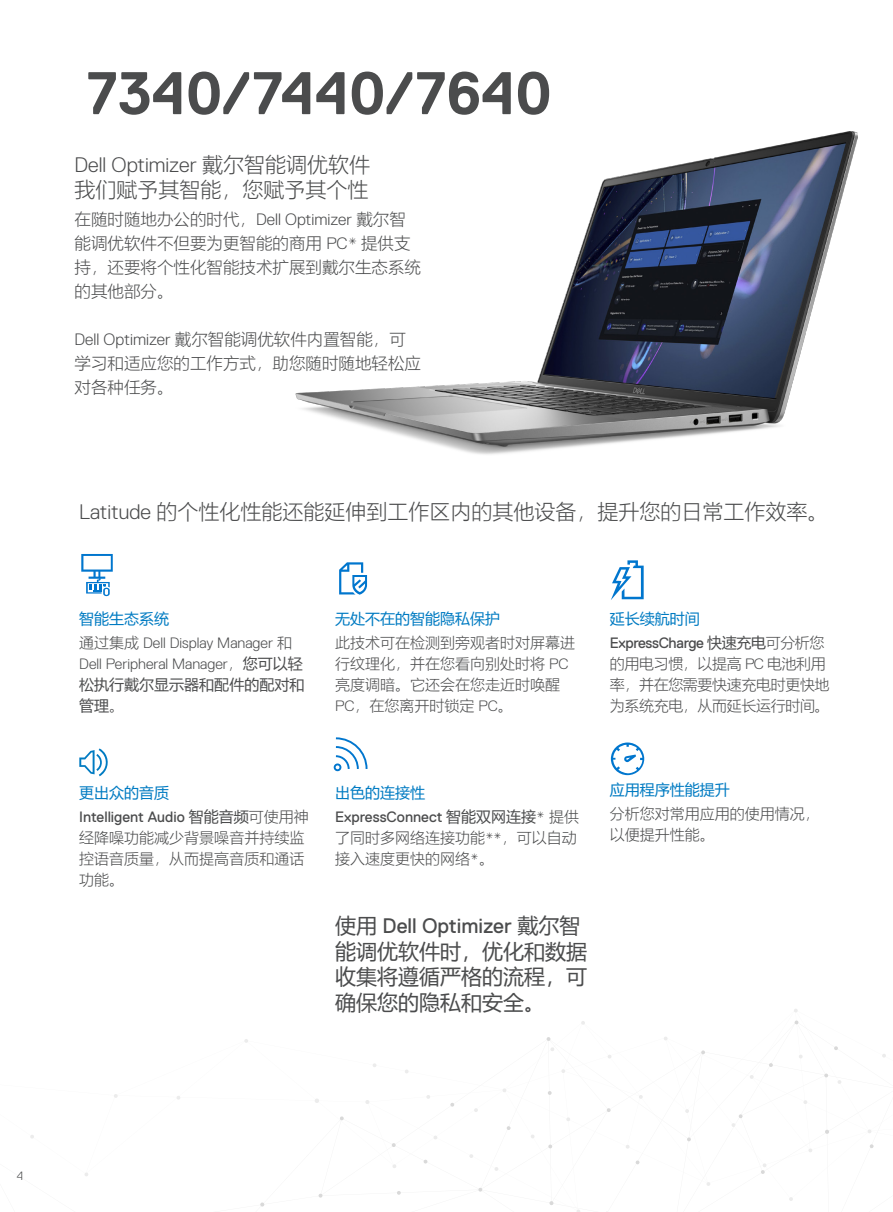
<style>
.page{position:relative;width:893px;height:1212px;background:#fff}
.page>*{position:absolute;margin:0;border:0;box-sizing:border-box;transform-origin:0 0}
.t1{font:700 60px "Dell Replica";color:#4b4c4d}
.t2{font:300 21px "Microsoft Ya Hei";color:#4b4c4d}
.t3{font:21px/25.5px "Microsoft Ya Hei";color:#4b4c4d;text-align:justify}
.t4{font:300 21px "Dell Replica";color:#4b4c4d}
.t5{font:21px "Dell Replica";color:#4b4c4d}
.t6{font:300 16.5px/24px "Microsoft Ya Hei";color:#4b4c4d}
.t7{font:300 15px/21px "Microsoft Ya Hei";color:#4b4c4d}
.t8{font:300 15px/21px "Dell Replica";color:#4b4c4d}
.t9{font:15px "Dell Replica";color:#4b4c4d}
.t10{font:300 15px/21px "Microsoft Ya Hei";letter-spacing:-.025em;color:#4b4c4d}
.t11{font:15px "Microsoft Ya Hei";color:#007bc2}
.t12{font:15px "Dell Replica";letter-spacing:-.025em;color:#4b4c4d}
.t13{font:15px/21px "Microsoft Ya Hei";color:#4b4c4d}
.t14{font:300 12px "Dell Replica";color:#4b4c4d}
.s1{font-family:"Microsoft Ya Hei"}
.s2{font-family:"Dell Replica"}
.s3{font-family:"Microsoft Ya Hei";font-weight:400}
.s4{font-weight:300}
.s5{font-family:"Microsoft Ya Hei";font-weight:300}
</style>
<div class="page">
<svg style="left:769px;top:1063px;width:4px;height:4px"></svg>
<svg style="left:834px;top:1046px;width:4px;height:4px"></svg>
<svg style="left:825px;top:1130px;width:4px;height:4px"></svg>
<svg style="left:824px;top:1073px;width:4px;height:4px"></svg>
<svg style="left:701px;top:1050px;width:4px;height:4px"></svg>
<svg style="left:794px;top:1020px;width:4px;height:4px"></svg>
<svg style="left:546px;top:1037px;width:4px;height:4px"></svg>
<svg style="left:548px;top:1144px;width:4px;height:4px"></svg>
<svg style="left:392px;top:1143px;width:4px;height:4px"></svg>
<svg style="left:260px;top:1202px;width:4px;height:4px"></svg>
<svg style="left:549px;top:1201px;width:5px;height:4px"></svg>
<svg style="left:607px;top:1108px;width:4px;height:4px"></svg>
<svg style="left:761px;top:1163px;width:5px;height:11px"></svg>
<svg style="left:318px;top:1193px;width:5px;height:4px"></svg>
<svg style="left:340px;top:1116px;width:4px;height:4px"></svg>
<svg style="left:450px;top:1103px;width:4px;height:4px"></svg>
<svg style="left:397px;top:1191px;width:4px;height:4px"></svg>
<svg style="left:687px;top:1137px;width:4px;height:4px"></svg>
<svg style="left:732px;top:1114px;width:11px;height:13px"></svg>
<svg style="left:870px;top:1144px;width:4px;height:4px"></svg>
<svg style="left:636px;top:1160px;width:4px;height:4px"></svg>
<svg style="left:507px;top:1126px;width:4px;height:4px"></svg>
<svg style="left:548px;top:1091px;width:4px;height:4px"></svg>
<svg style="left:424px;top:1159px;width:4px;height:4px"></svg>
<svg style="left:79px;top:748px;width:29px;height:28px"></svg>
<img style="left:295px;top:132px;width:562px;height:323px">
<svg style="left:81px;top:554px;width:32px;height:42px"></svg>
<svg style="left:334px;top:737px;width:34px;height:34px"></svg>
<svg style="left:611px;top:560px;width:33px;height:40px"></svg>
<svg style="left:339px;top:562px;width:28px;height:33px"></svg>
<svg style="left:611px;top:742px;width:33px;height:33px"></svg>
<h1 class="t1" style="left:86px;top:60px;width:467px">7340/7440/7640</h1>
<h2 class="t4" style="left:75px;top:153px;width:297px">Dell Optimizer <span class="s1">戴尔智能调优软件</span></h2>
<h2 class="t2" style="left:75px;top:176px;width:295px">我们赋予其智能，您赋予其个性</h2>
<p class="t6" style="left:75px;top:206px;width:348px">在随时随地办公的时代，<span class="s2">Dell Optimizer</span> 戴尔智能调优软件不但要为更智能的商用 <span class="s2">PC*</span> 提供支持，还要将个性化智能技术扩展到戴尔生态系统的其他部分。</p>
<p class="t6" style="left:75px;top:326px;width:348px"><span class="s2">Dell Optimizer</span> 戴尔智能调优软件内置智能，可学习和适应您的工作方式，助您随时随地轻松应对各种任务。</p>
<h2 class="t2" style="left:79px;top:497px;width:751px"><span class="s2">Latitude</span> 的个性化性能还能延伸到工作区内的其他设备，提升您的日常工作效率。</h2>
<p class="t11" style="left:79px;top:608px;width:91px">智能生态系统</p>
<p class="t8" style="left:79px;top:632px;width:225px"><span class="s1">通过集成</span> Dell Display Manager <span class="s1">和<br></span>Dell Peripheral Manager<span class="s1">，</span><span class="s3">您可以轻</span></p>
<p class="t13" style="left:79px;top:673px;width:226px">松执行戴尔显示器和配件的配对和管理<span class="s4">。</span></p>
<p class="t11" style="left:335px;top:608px;width:166px">无处不在的智能隐私保护</p>
<p class="t7" style="left:335px;top:631px;width:241px">此技术可在检测到旁观者时对屏幕进行纹理化，并在您看向别处时将 <span class="s2">PC</span>亮度调暗。它还会在您走近时唤醒<br><span class="s2">PC</span>，在您离开时锁定 <span class="s2">PC</span>。</p>
<p class="t11" style="left:610px;top:608px;width:91px">延长续航时间</p>
<p class="t12" style="left:610px;top:634px;width:216px">ExpressCharge <span class="s1">快速充电</span><span class="s5">可分析您</span></p>
<p class="t10" style="left:610px;top:652px;width:221px">的用电习惯，以提高 <span class="s2">PC</span> 电池利用率，并在您需要快速充电时更快地为系统充电，从而延长运行时间。</p>
<p class="t11" style="left:79px;top:782px;width:91px">更出众的音质</p>
<p class="t9" style="left:79px;top:808px;width:231px">Intelligent Audio <span class="s1">智能音频</span><span class="s5">可使用神</span></p>
<p class="t7" style="left:79px;top:826px;width:226px;text-align:justify">经降噪功能减少背景噪音并持续监控语音质量，从而提高音质和通话功能。</p>
<p class="t11" style="left:335px;top:782px;width:91px">出色的连接性</p>
<p class="t9" style="left:335px;top:808px;width:245px">ExpressConnect <span class="s1">智能双网连接</span>* <span class="s5">提供</span></p>
<p class="t7" style="left:335px;top:826px;width:243px">了同时多网络连接功能<span class="s2">**</span>，可以自动接入速度更快的网络<span class="s2">*</span>。</p>
<h2 class="t5" style="left:335px;top:914px;width:247px"><span class="s1">使用</span> Dell Optimizer <span class="s1">戴尔智</span></h2>
<h2 class="t3" style="left:335px;top:937px;width:253px">能调优软件时，优化和数据收集将遵循严格的流程，可确保您的隐私和安全。</h2>
<p class="t11" style="left:610px;top:779px;width:121px">应用程序性能提升</p>
<p class="t7" style="left:610px;top:802px;width:211px">分析您对常用应用的使用情况，以便提升性能。</p>
<p class="t14" style="left:17px;top:1169px;width:8px">4</p>
</div>
